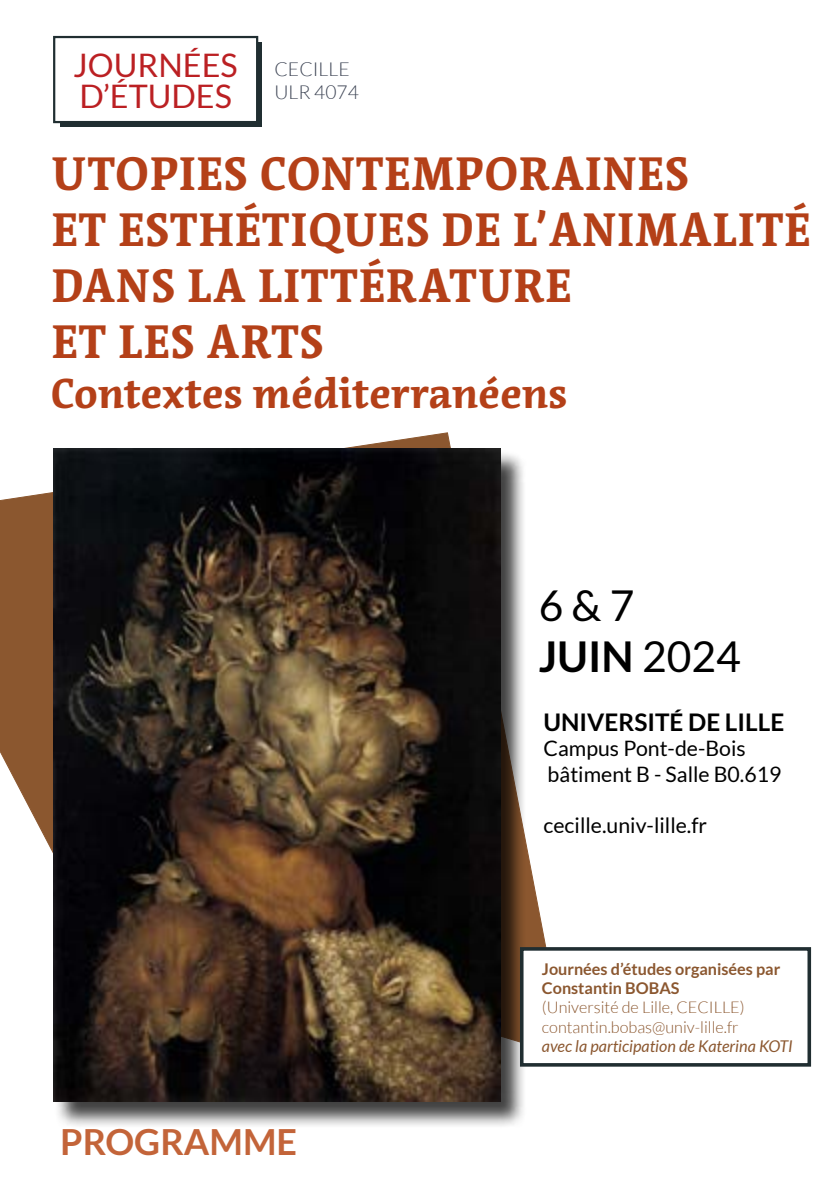
<style>
.page{position:relative;width:840px;height:1191px;background:#fff}
.page>*{position:absolute;margin:0;border:0;box-sizing:border-box;transform-origin:0 0}
.t1{font:700 46.6px/55.8px "Acuta";letter-spacing:.025em;color:#b44018}
.t2{font:42.6px/51px "Lato";color:#000}
.t3{font:700 41.6px "Acuta";color:#b44018}
.t4{font:700 36px "Lato";color:#c36439}
.t5{font:32.4px/31.4px "Lato";color:#bb2023}
.t6{font:700 24.2px "Lato";color:#000}
.t7{font:21.2px/25.6px "Lato";color:#000}
.t8{font:300 19.2px/23px "Lato";color:#3d4454}
.t9{font:300 16.2px/19.4px "Lato";color:#8b572f}
.t10{font:700 16.2px/19.4px "Lato";color:#8b572f}
.t11{font:italic 16.2px "Lato";color:#8b572f}
.s1{font-weight:700}
</style>
<div class="page">
<svg style="left:0;top:432px;width:547px;height:515px"></svg>
<div style="left:54px;top:450px;width:472px;height:678px;background:#000;opacity:.75"></div>
<img style="left:53px;top:449px;width:447px;height:652px">
<div style="left:60px;top:43px;width:201px;height:84px;background:#202e31"></div>
<div style="left:54px;top:37px;width:203px;height:85px;background:#fff"></div>
<div style="left:53px;top:36px;width:205px;height:87px;border:2px solid #202e31"></div>
<div style="left:521px;top:949px;width:287px;height:115px;background:#fff"></div>
<div style="left:519px;top:947px;width:291px;height:119px;border:4px solid #202e31"></div>
<p class="t5" style="left:73px;top:49px;width:166px">JOURNÉES<br>D’ÉTUDES</p>
<p class="t8" style="left:274px;top:57px;width:86px">CECILLE<br>ULR 4074</p>
<p class="t1" style="left:52px;top:146px;width:759px">UTOPIES CONTEMPORAINES<br>ET ESTHÉTIQUES DE L’ANIMALITÉ<br>DANS LA LITTÉRATURE<br>ET LES ARTS</p>
<p class="t3" style="left:51px;top:368px;width:517px">Contextes méditerranéens</p>
<p class="t2" style="left:538px;top:580px;width:203px">6 &amp; 7<br><span class="s1">JUIN</span> 2024</p>
<p class="t6" style="left:543px;top:708px;width:242px">UNIVERSITÉ DE LILLE</p>
<p class="t7" style="left:543px;top:735px;width:239px">Campus Pont-de-Bois bâtiment B - Salle B0.619</p>
<p class="t7" style="left:543px;top:812px;width:165px">cecille.univ-lille.fr</p>
<p class="t4" style="left:60px;top:1121px;width:238px">PROGRAMME</p>
<p class="t10" style="left:541px;top:958px;width:240px">Journées d’études organisées par<br>Constantin BOBAS</p>
<p class="t9" style="left:541px;top:998px;width:204px">(Université de Lille, CECILLE) contantin.bobas@univ-lille.fr</p>
<p class="t11" style="left:541px;top:1037px;width:252px">avec la participation de Katerina KOTI</p>
</div>
